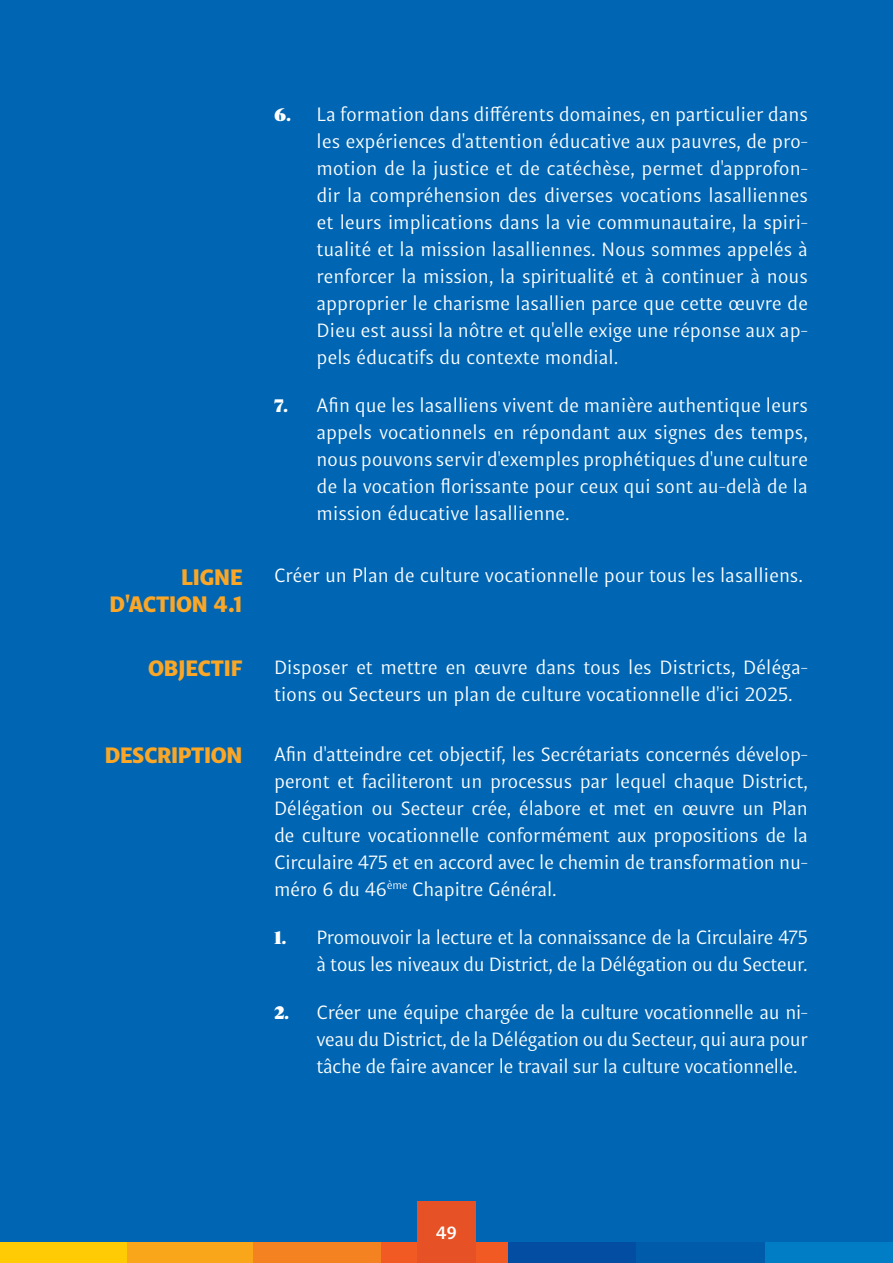
<style>
.page{position:relative;width:893px;height:1263px;background:#0066b3}
.page>*{position:absolute;margin:0;border:0;box-sizing:border-box;transform-origin:0 0}
.t1{font:900 22.5px/27px "Indivisa Text Sans";letter-spacing:-.01em;color:#faa627;text-align:right}
.t2{font:19.5px/27px "Indivisa Text Sans";letter-spacing:-.01em;color:#fff;text-align:justify}
.t3{font:700 18px "Indivisa Text Sans";color:#fff}
.s1{font-family:"Indivisa Display Serif";font-weight:800}
</style>
<div class="page">
<div style="left:0;top:1242px;width:128px;height:21px;background:#ffcb05"></div>
<div style="left:128px;top:1242px;width:128px;height:21px;background:#faa61a"></div>
<div style="left:254px;top:1242px;width:128px;height:21px;background:#f58220"></div>
<div style="left:382px;top:1242px;width:128px;height:21px;background:#f15a22"></div>
<div style="left:509px;top:1242px;width:128px;height:21px;background:#034ea2"></div>
<div style="left:637px;top:1242px;width:128px;height:21px;background:#005baa"></div>
<div style="left:765px;top:1242px;width:128px;height:21px;background:#007dc5"></div>
<div style="left:417px;top:1201px;width:59px;height:62px;background:#e65125"></div>
<p class="t2" style="left:317px;top:99px;width:493px;text-indent:-43px"><span class="s1">6.</span> La formation dans différents domaines, en particulier dans les expériences d'attention éducative aux pauvres, de pro&shy;motion de la justice et de catéchèse, permet d'approfon&shy;dir la compréhension des diverses vocations lasalliennes et leurs implications dans la vie communautaire, la spiri&shy;tualité et la mission lasalliennes. Nous sommes appelés à renforcer la mission, la spiritualité et à continuer à nous approprier le charisme lasallien parce que cette œuvre de Dieu est aussi la nôtre et qu'elle exige une réponse aux ap&shy;pels éducatifs du contexte mondial.</p>
<p class="t2" style="left:317px;top:391px;width:493px;text-indent:-43px"><span class="s1">7.</span> Afin que les lasalliens vivent de manière authentique leurs appels vocationnels en répondant aux signes des temps, nous pouvons servir d'exemples prophétiques d'une culture de la vocation florissante pour ceux qui sont au-delà de la mission éducative lasallienne.</p>
<p class="t1" style="left:110px;top:561px;width:134px">LIGNE<br>D'ACTION 4.1</p>
<p class="t2" style="left:274px;top:561px;width:531px">Créer un Plan de culture vocationnelle pour tous les lasalliens.</p>
<p class="t1" style="left:148px;top:653px;width:96px">OBJECTIF</p>
<p class="t2" style="left:274px;top:652px;width:535px">Disposer et mettre en œuvre dans tous les Districts, Déléga&shy;tions ou Secteurs un plan de culture vocationnelle d'ici 2025.</p>
<p class="t1" style="left:105px;top:740px;width:139px">DESCRIPTION</p>
<p class="t2" style="left:274px;top:739px;width:535px">Afin d'atteindre cet objectif, les Secrétariats concernés dévelop&shy;peront et faciliteront un processus par lequel chaque District, Délégation ou Secteur crée, élabore et met en œuvre un Plan de culture vocationnelle conformément aux propositions de la Circulaire 475 et en accord avec le chemin de transformation nu&shy;méro 6 du 46<sup>ème</sup> Chapitre Général.</p>
<p class="t2" style="left:274px;top:922px;width:535px;text-align:right"><span class="s1">1.</span> Promouvoir la lecture et la connaissance de la Circulaire 475 à tous les niveaux du District, de la Délégation ou du Secteur.</p>
<p class="t2" style="left:317px;top:998px;width:493px;text-indent:-43px"><span class="s1">2.</span> Créer une équipe chargée de la culture vocationnelle au ni&shy;veau du District, de la Délégation ou du Secteur, qui aura pour tâche de faire avancer le travail sur la culture vocationnelle.</p>
<p class="t3" style="left:436px;top:1217px;width:23px">49</p>
</div>
